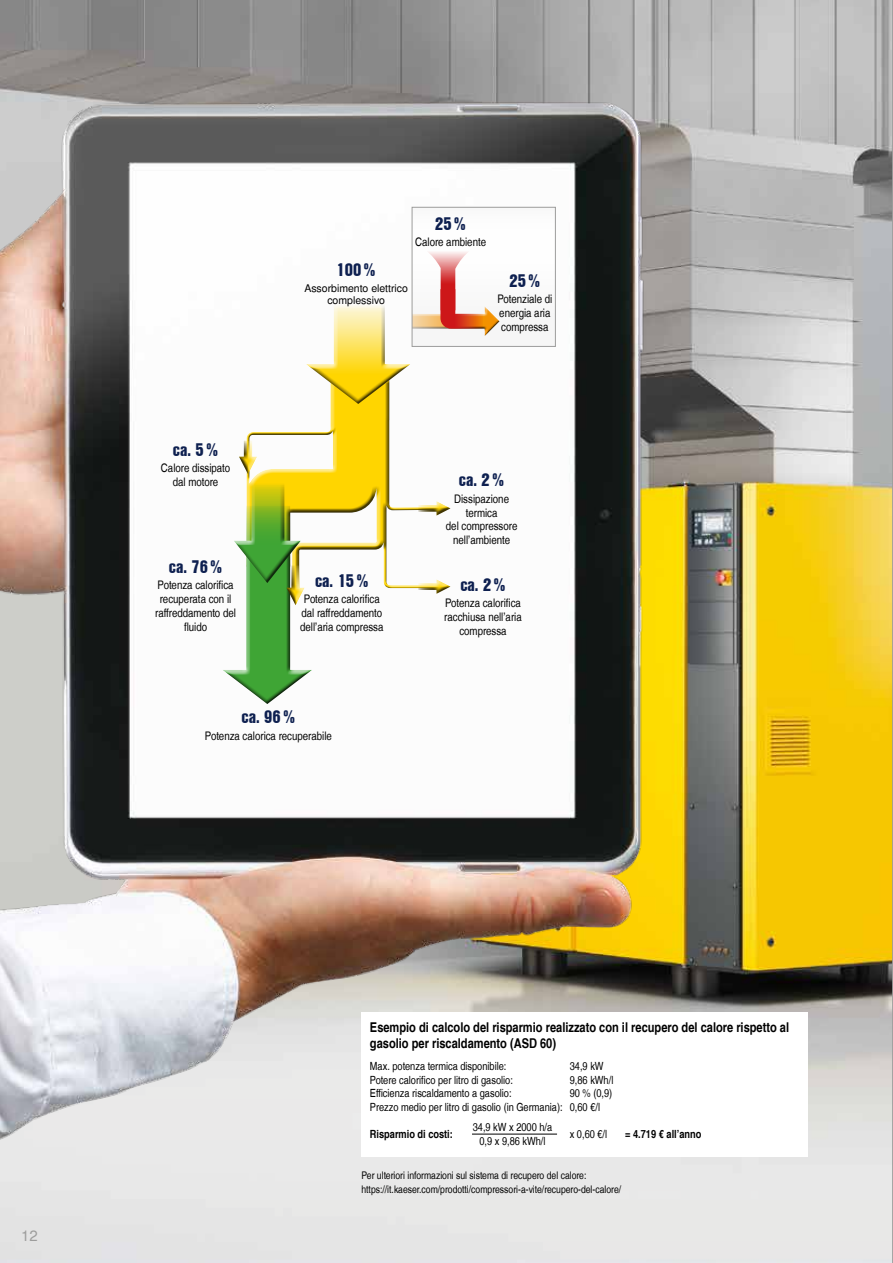
<style>
.page{position:relative;width:893px;height:1263px;background:#fff}
.page>*{position:absolute;margin:0;border:0;box-sizing:border-box;transform-origin:0 0}
.t1{font:17.7px "Nimbus San L Bla Con";color:#0e2050}
.t2{font:15px "Nimbus San L";color:#9d9d9c}
.t3{font:13.5px/16.2px "Nimbus San L Bol Con";color:#000}
.t4{font:11.85px/13.8px "Nimbus San L Reg Con";color:#000;text-align:center}
.t5{font:11.25px/13.5px "Nimbus San L Reg Con";color:#000}
.t6{font:11.25px "Nimbus San L Bol Con";color:#000}
.t7{font:10.5px/13.5px "Nimbus San L Reg Con";color:#000}
.t8{font:10.5px/12.6px "Nimbus San L";color:#000;text-align:center}
</style>
<div class="page">
<svg style="left:702px;top:0;width:191px;height:1263px;background:#c7ba80"></svg>
<img style="left:0;top:0;width:702px;height:1263px">
<div style="left:219px;top:487px;width:97px;height:217px;background:#fcfcfc"></div>
<div style="left:412px;top:207px;width:143px;height:139px;background:#fbfbfb"></div>
<svg style="left:223px;top:190px;width:277px;height:514px"></svg>
<div style="left:412px;top:207px;width:144px;height:140px;border:1px solid #9d9d9c"></div>
<div style="left:361px;top:1012px;width:447px;height:145px;background:#fff"></div>
<hr style="left:472px;top:1134px;width:85px;height:1px;background:#000">
<p class="t2" style="left:21px;top:1226px;width:18px">12</p>
<h1 class="t1" style="left:337px;top:257px;width:41px">100 %</h1>
<p class="t8" style="left:304px;top:282px;width:105px">Assorbimento elettrico complessivo</p>
<h1 class="t1" style="left:435px;top:210px;width:32px">25 %</h1>
<p class="t4" style="left:415px;top:235px;width:72px">Calore ambiente</p>
<h1 class="t1" style="left:509px;top:267px;width:32px">25 %</h1>
<p class="t4" style="left:497px;top:292px;width:56px;text-align:left">Potenziale di energia aria compressa</p>
<h1 class="t1" style="left:173px;top:436px;width:47px">ca. 5 %</h1>
<p class="t4" style="left:161px;top:461px;width:71px">Calore dissipato dal motore</p>
<h1 class="t1" style="left:169px;top:553px;width:55px">ca. 76 %</h1>
<p class="t4" style="left:155px;top:578px;width:82px">Potenza calorifica recuperata con il raffreddamento del fluido</p>
<h1 class="t1" style="left:315px;top:567px;width:55px">ca. 15 %</h1>
<p class="t4" style="left:300px;top:592px;width:85px">Potenza calorifica dal raffreddamento dell’aria compressa</p>
<h1 class="t1" style="left:242px;top:704px;width:55px">ca. 96 %</h1>
<p class="t4" style="left:205px;top:729px;width:129px">Potenza calorica recuperabile</p>
<h1 class="t1" style="left:459px;top:466px;width:47px">ca. 2 %</h1>
<p class="t4" style="left:446px;top:492px;width:73px">Dissipazione termica<br>del compressore nell’ambiente</p>
<h1 class="t1" style="left:460px;top:571px;width:47px">ca. 2 %</h1>
<p class="t4" style="left:444px;top:597px;width:79px">Potenza calorifica racchiusa nell’aria compressa</p>
<p class="t3" style="left:370px;top:1019px;width:421px">Esempio di calcolo del risparmio realizzato con il recupero del calore rispetto al gasolio per riscaldamento (ASD 60)</p>
<p class="t5" style="left:370px;top:1060px;width:138px">Max. potenza termica disponibile:</p>
<p class="t5" style="left:570px;top:1060px;width:35px">34,9 kW</p>
<p class="t5" style="left:370px;top:1073px;width:144px">Potere calorifico per litro di gasolio:</p>
<p class="t5" style="left:570px;top:1073px;width:45px">9,86 kWh/l</p>
<p class="t5" style="left:370px;top:1087px;width:143px">Efficienza riscaldamento a gasolio:</p>
<p class="t5" style="left:370px;top:1087px;width:244px;text-indent:200px">90 % (0,9)<br>Prezzo medio per litro di gasolio (in Germania): 0,60 €/l</p>
<p class="t6" style="left:370px;top:1127px;width:84px">Risparmio di costi:</p>
<p class="t5" style="left:570px;top:1127px;width:39px">x 0,60 €/l</p>
<p class="t6" style="left:625px;top:1127px;width:78px">= 4.719 € all’anno</p>
<p class="t5" style="left:473px;top:1121px;width:81px;text-align:center">34,9 kW x 2000 h/a<br>0,9 x 9,86 kWh/l</p>
<p class="t7" style="left:361px;top:1169px;width:261px">Per ulteriori informazioni sul sistema di recupero del calore: https://it.kaeser.com/prodotti/compressori-a-vite/recupero-del-calore/</p>
</div>
